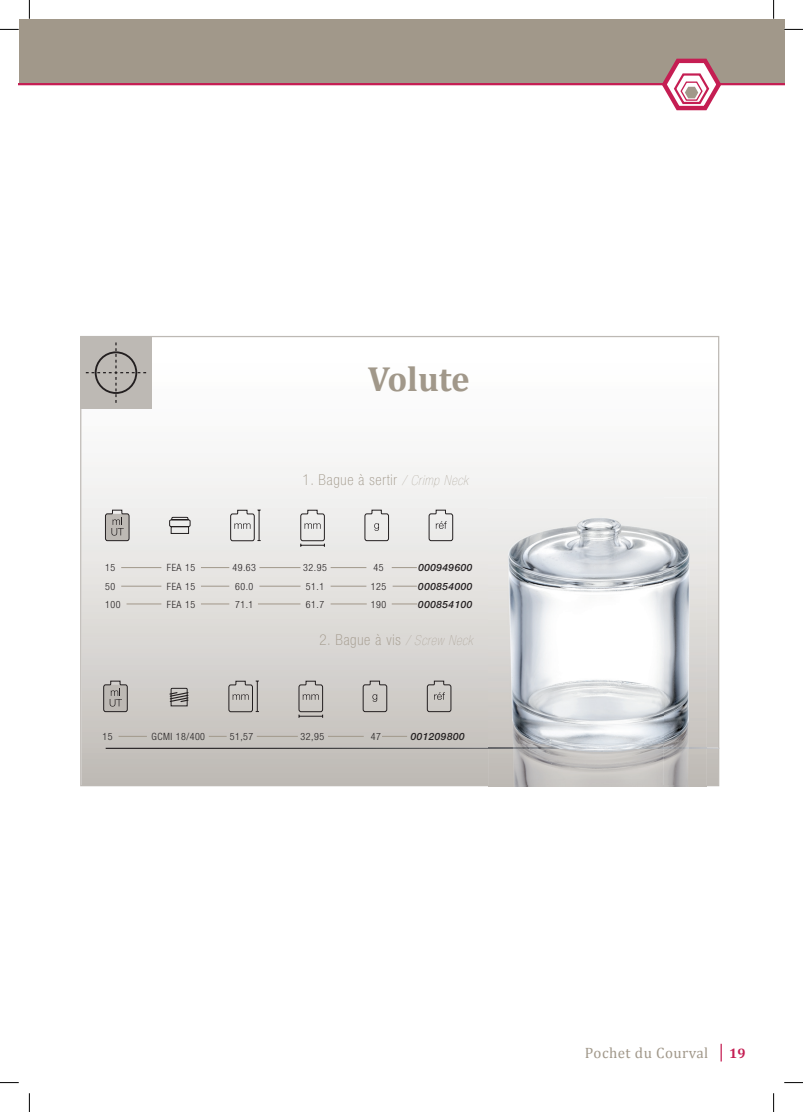
<style>
.page{position:relative;width:803px;height:1112px;background:#fff}
.page>*{position:absolute;margin:0;border:0;box-sizing:border-box;transform-origin:0 0}
.t1{font:700 35px "Cambria";color:#a1988a}
.t2{font:100 condensed 15px "Helvetica Neue";letter-spacing:.05em;color:#a1988a}
.t3{font:15px "Cambria";letter-spacing:.03em;color:#a1988a}
.t4{font:700 13.75px "Cambria";color:#c51e53}
.t5{font:300 condensed 10px "Helvetica Neue";letter-spacing:.05em;color:#231f20}
.t6{font:italic 500 10px "Helvetica Neue";letter-spacing:.05em;color:#231f20}
.s1{font-weight:900;font-style:italic;font-size:13.75px}
</style>
<div class="page">
<div style="left:19px;top:19px;width:765px;height:65px;background:#a1988a"></div>
<hr style="left:19px;top:83px;width:765px;height:2px;background:#c51e53">
<svg style="left:659px;top:58px;width:65px;height:53px"></svg>
<svg style="left:720px;top:1043px;width:2px;height:18px"></svg>
<svg style="left:80px;top:336px;width:639px;height:450px"></svg>
<svg style="left:106px;top:747px;width:613px;height:1px"></svg>
<svg style="left:169px;top:516px;width:22px;height:18px"></svg>
<svg style="left:230px;top:509px;width:31px;height:32px"></svg>
<svg style="left:300px;top:509px;width:25px;height:37px"></svg>
<svg style="left:364px;top:509px;width:25px;height:32px"></svg>
<svg style="left:428px;top:509px;width:26px;height:32px"></svg>
<svg style="left:104px;top:509px;width:26px;height:32px"></svg>
<hr style="left:121px;top:585px;width:40px;height:1px;background:#a1988a">
<svg style="left:119px;top:735px;width:28px;height:1px"></svg>
<hr style="left:121px;top:567px;width:40px;height:1px;background:#a1988a">
<hr style="left:127px;top:603px;width:34px;height:1px;background:#a1988a">
<svg style="left:393px;top:585px;width:24px;height:1px"></svg>
<svg style="left:382px;top:735px;width:25px;height:1px"></svg>
<svg style="left:392px;top:567px;width:25px;height:1px"></svg>
<svg style="left:392px;top:603px;width:25px;height:1px"></svg>
<hr style="left:331px;top:585px;width:35px;height:1px;background:#a1988a">
<hr style="left:328px;top:735px;width:36px;height:1px;background:#a1988a">
<hr style="left:331px;top:567px;width:35px;height:1px;background:#a1988a">
<hr style="left:331px;top:603px;width:36px;height:1px;background:#a1988a">
<hr style="left:259px;top:585px;width:41px;height:1px;background:#a1988a">
<hr style="left:257px;top:735px;width:41px;height:1px;background:#a1988a">
<hr style="left:259px;top:567px;width:41px;height:1px;background:#a1988a">
<hr style="left:258px;top:603px;width:42px;height:1px;background:#a1988a">
<svg style="left:201px;top:585px;width:28px;height:1px"></svg>
<svg style="left:201px;top:603px;width:28px;height:1px"></svg>
<svg style="left:209px;top:735px;width:18px;height:1px"></svg>
<svg style="left:201px;top:567px;width:28px;height:1px"></svg>
<div style="left:80px;top:337px;width:72px;height:71px;background:#bdb9b4"></div>
<svg style="left:86px;top:342px;width:60px;height:61px"></svg>
<div style="left:95px;top:351px;width:42px;height:43px;border:2px solid #231f20;border-radius:50%"></div>
<svg style="left:228px;top:680px;width:31px;height:32px"></svg>
<svg style="left:298px;top:680px;width:25px;height:37px"></svg>
<svg style="left:362px;top:680px;width:26px;height:32px"></svg>
<svg style="left:426px;top:680px;width:26px;height:32px"></svg>
<svg style="left:103px;top:680px;width:25px;height:32px"></svg>
<svg style="left:169px;top:687px;width:20px;height:19px"></svg>
<img style="left:489px;top:497px;width:218px;height:289px">
<img style="left:489px;top:747px;width:218px;height:1px">
<svg style="left:0;top:29px;width:19px;height:1px"></svg>
<svg style="left:784px;top:29px;width:19px;height:1px"></svg>
<svg style="left:0;top:1082px;width:19px;height:1px"></svg>
<svg style="left:784px;top:1082px;width:19px;height:1px"></svg>
<svg style="left:29px;top:0;width:1px;height:19px"></svg>
<svg style="left:29px;top:1093px;width:1px;height:18px"></svg>
<svg style="left:773px;top:0;width:1px;height:19px"></svg>
<svg style="left:773px;top:1093px;width:1px;height:18px"></svg>
<h1 class="t1" style="left:368px;top:358px;width:104px">Volute</h1>
<h2 class="t2" style="left:302px;top:471px;width:167px">1. Bague à sertir <span class="s1">/ Crimp Neck</span></h2>
<p class="t5" style="left:105px;top:561px;width:12px">15</p>
<p class="t5" style="left:167px;top:561px;width:30px">FEA 15</p>
<p class="t5" style="left:232px;top:561px;width:25px">49.63</p>
<p class="t5" style="left:303px;top:561px;width:25px">32.95</p>
<p class="t5" style="left:373px;top:561px;width:12px">45</p>
<p class="t6" style="left:418px;top:561px;width:56px">000949600</p>
<p class="t5" style="left:105px;top:580px;width:12px">50</p>
<p class="t5" style="left:167px;top:580px;width:30px">FEA 15</p>
<p class="t5" style="left:235px;top:580px;width:20px">60.0</p>
<p class="t5" style="left:306px;top:580px;width:20px">51.1</p>
<p class="t5" style="left:371px;top:580px;width:17px">125</p>
<p class="t6" style="left:418px;top:580px;width:56px">000854000</p>
<p class="t5" style="left:105px;top:598px;width:17px">100</p>
<p class="t5" style="left:167px;top:598px;width:30px">FEA 15</p>
<p class="t5" style="left:235px;top:598px;width:20px">71.1</p>
<p class="t5" style="left:306px;top:598px;width:20px">61.7</p>
<p class="t5" style="left:371px;top:598px;width:17px">190</p>
<p class="t6" style="left:418px;top:598px;width:56px">000854100</p>
<h2 class="t2" style="left:319px;top:630px;width:155px">2. Bague à vis <span class="s1">/ Screw Neck</span></h2>
<p class="t5" style="left:103px;top:730px;width:12px">15</p>
<p class="t5" style="left:152px;top:730px;width:55px">GCMI 18/400</p>
<p class="t5" style="left:230px;top:730px;width:25px">51,57</p>
<p class="t5" style="left:301px;top:730px;width:25px">32,95</p>
<p class="t5" style="left:371px;top:730px;width:12px">47</p>
<p class="t6" style="left:411px;top:730px;width:56px">001209800</p>
<h2 class="t3" style="left:585px;top:1043px;width:125px">Pochet du Courval</h2>
<h3 class="t4" style="left:729px;top:1044px;width:18px">19</h3>
</div>
